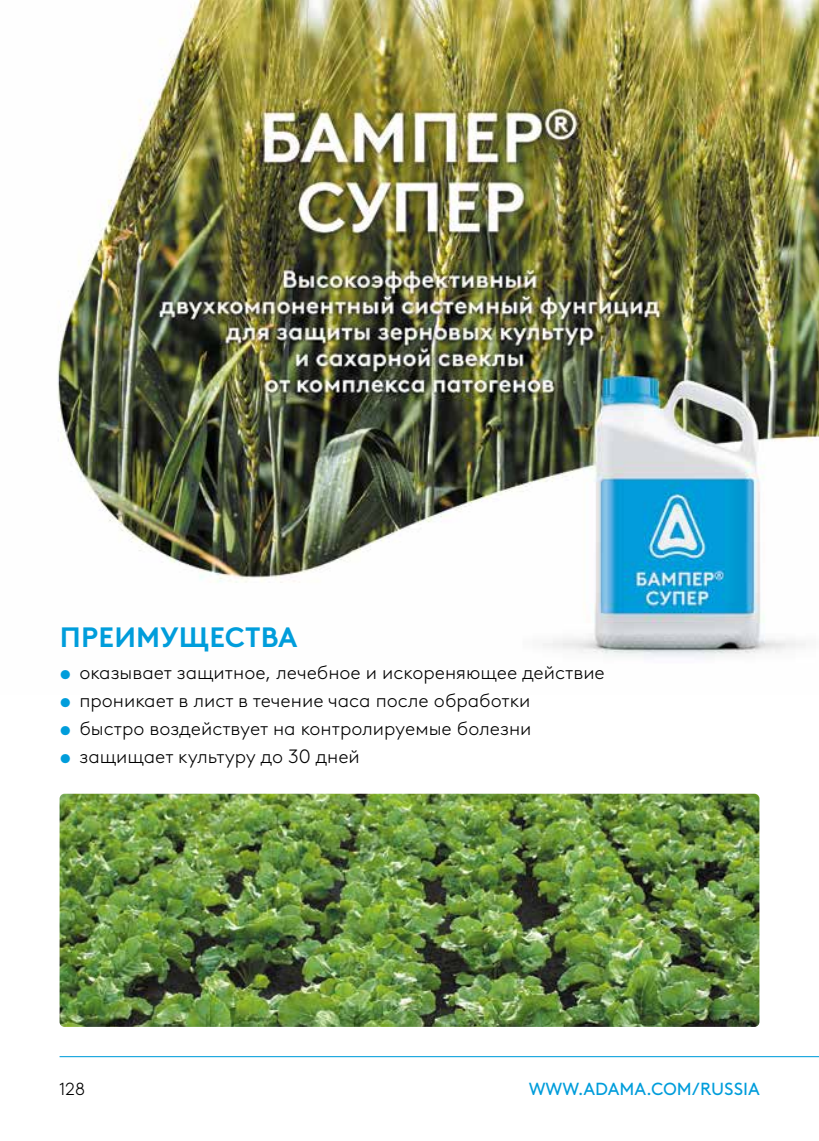
<style>
.page{position:relative;width:819px;height:1141px;background:#fff}
.page>*{position:absolute;margin:0;border:0;box-sizing:border-box;transform-origin:0 0}
.t1{font:700 28px "Brown LL Pan";letter-spacing:.01em;color:#009ddb}
.t2{font:300 19.25px "Brown LL Pan";color:#000}
.t3{font:17.5px "Brown LL Pan";color:#009ddb}
.t4{font:300 17.5px "Brown LL Pan";color:#000}
.s1{color:#009ddb}
</style>
<div class="page">
<img style="left:57px;top:0;width:762px;height:658px">
<hr style="left:60px;top:1056px;width:759px;height:1px;background:#009ddb">
<img style="left:60px;top:794px;width:699px;height:233px">
<h1 class="t1" style="left:60px;top:615px;width:239px">ПРЕИМУЩЕСТВА</h1>
<p class="t2" style="left:60px;top:659px;width:547px"><span class="s1">•</span> оказывает защитное, лечебное и искореняющее действие</p>
<p class="t2" style="left:60px;top:687px;width:472px"><span class="s1">•</span> проникает в лист в течение часа после обработки</p>
<p class="t2" style="left:60px;top:714px;width:473px"><span class="s1">•</span> быстро воздействует на контролируемые болезни</p>
<p class="t2" style="left:60px;top:742px;width:302px"><span class="s1">•</span> защищает культуру до 30 дней</p>
<p class="t4" style="left:60px;top:1076px;width:27px">128</p>
<p class="t3" style="left:528px;top:1076px;width:233px">WWW.ADAMA.COM/RUSSIA</p>
</div>
